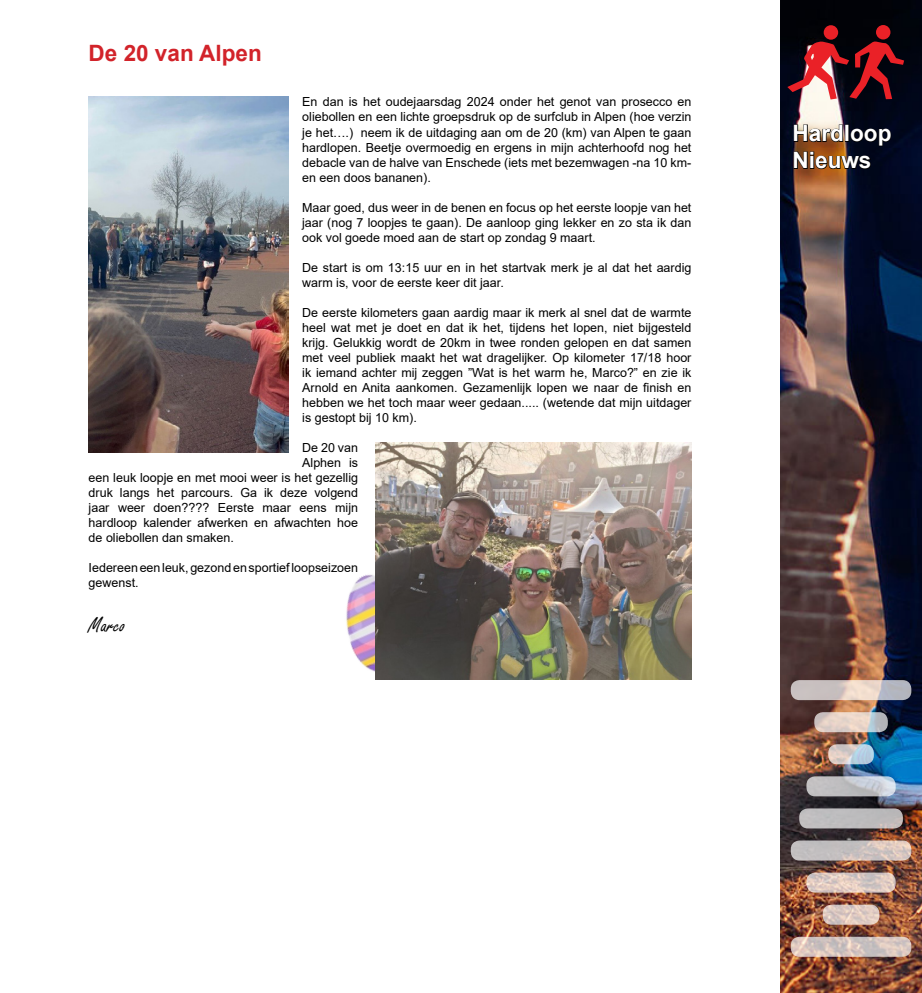
<style>
.page{position:relative;width:922px;height:993px;background:#fff}
.page>*{position:absolute;margin:0;border:0;box-sizing:border-box;transform-origin:0 0}
.t1{font:700 22.5px/27px "Arial";color:#fff}
.t2{font:700 22.5px "Arial";color:#d2232a}
.t3{font:22.5px "Freestyle Script";color:#000}
.t4{font:12.5px/15px "Arial";color:#000;text-align:justify}
</style>
<div class="page">
<img style="left:346px;top:558px;width:99px;height:122px">
<img style="left:89px;top:97px;width:199px;height:355px">
<img style="left:376px;top:442px;width:315px;height:237px">
<img style="left:780px;top:0;width:141px;height:992px">
<img style="left:792px;top:124px;width:99px;height:46px">
<svg style="left:787px;top:25px;width:116px;height:74px;background:#5e2027"></svg>
<svg style="left:790px;top:679px;width:121px;height:21px;background:#c8bdbb"></svg>
<svg style="left:814px;top:712px;width:73px;height:20px"></svg>
<svg style="left:828px;top:744px;width:45px;height:20px"></svg>
<svg style="left:806px;top:776px;width:89px;height:20px;background:#c0c2c8"></svg>
<div style="left:799px;top:808px;width:103px;height:20px;background:#bdbcbd;border-radius:9px"></div>
<svg style="left:790px;top:840px;width:121px;height:20px;background:#c7bdbb"></svg>
<svg style="left:806px;top:872px;width:89px;height:20px;background:#d8c5bd"></svg>
<svg style="left:822px;top:904px;width:57px;height:20px"></svg>
<svg style="left:790px;top:936px;width:121px;height:20px;background:#d0bfb9"></svg>
<h1 class="t2" style="left:89px;top:38px;width:174px">De 20 van Alpen</h1>
<p class="t4" style="left:302px;top:94px;width:391px">En dan is het oudejaarsdag 2024 onder het genot van prosecco en oliebollen en een lichte groepsdruk op de surfclub in Alpen (hoe verzin je het….) neem ik de uitdaging aan om de 20 (km) van Alpen te gaan hardlopen. Beetje overmoedig en ergens in mijn achterhoofd nog het debacle van de halve van Enschede (iets met bezemwagen -na 10 km&shy;en een doos bananen).</p>
<p class="t4" style="left:302px;top:199px;width:390px">Maar goed, dus weer in de benen en focus op het eerste loopje van het jaar (nog 7 loopjes te gaan). De aanloop ging lekker en zo sta ik dan ook vol goede moed aan de start op zondag 9 maart.</p>
<p class="t4" style="left:302px;top:259px;width:390px">De start is om 13:15 uur en in het startvak merk je al dat het aardig warm is, voor de eerste keer dit jaar.</p>
<p class="t4" style="left:302px;top:304px;width:390px">De eerste kilometers gaan aardig maar ik merk al snel dat de warmte heel wat met je doet en dat ik het, tijdens het lopen, niet bijgesteld krijg. Gelukkig wordt de 20km in twee ronden gelopen en dat samen met veel publiek maakt het wat dragelijker. Op kilometer 17/18 hoor ik iemand achter mij zeggen ”Wat is het warm he, Marco?” en zie ik Arnold en Anita aankomen. Gezamenlijk lopen we naar de finish en hebben we het toch maar weer gedaan..... (wetende dat mijn uitdager is gestopt bij 10 km).</p>
<p class="t4" style="left:302px;top:439px;width:57px">De 20 van</p>
<p class="t4" style="left:302px;top:454px;width:57px">Alphen is</p>
<p class="t4" style="left:89px;top:469px;width:271px">een leuk loopje en met mooi weer is het gezellig</p>
<p class="t4" style="left:89px;top:484px;width:271px">druk langs het parcours. Ga ik deze volgend</p>
<p class="t4" style="left:89px;top:499px;width:271px">jaar weer doen???? Eerste maar eens mijn</p>
<p class="t4" style="left:89px;top:514px;width:271px">hardloop kalender afwerken en afwachten hoe</p>
<p class="t4" style="left:89px;top:529px;width:147px">de oliebollen dan smaken.</p>
<p class="t4" style="left:89px;top:559px;width:271px">Iedereen een leuk, gezond en sportief loopseizoen gewenst.</p>
<h1 class="t3" style="left:89px;top:612px;width:38px">Marco</h1>
<h1 class="t1" style="left:792px;top:120px;width:100px">Hardloop<br>Nieuws</h1>
</div>
